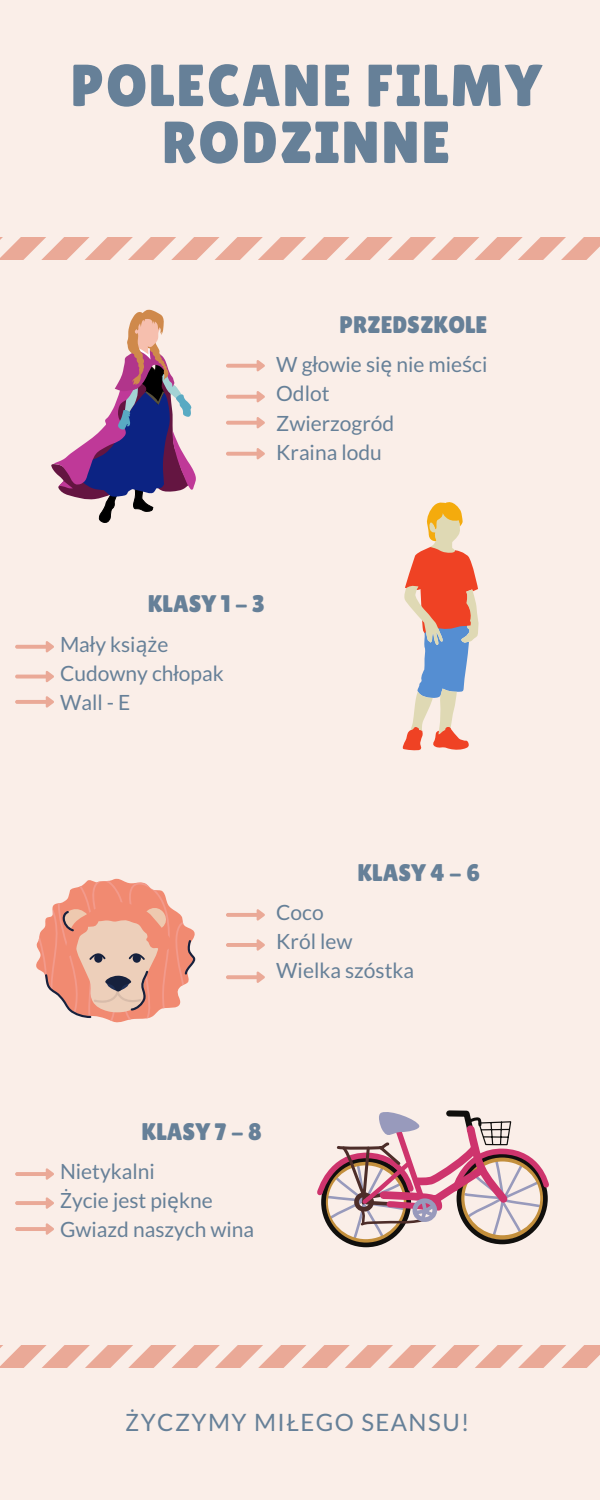
<style>
.page{position:relative;width:600px;height:1500px;background:#faeee8}
.page>*{position:absolute;margin:0;border:0;box-sizing:border-box;transform-origin:0 0}
.t1{font:59.2px/56.9px "Lilita One";letter-spacing:.03em;color:#668098;text-align:center}
.t2{font:24px "Lilita One";color:#668098}
.t3{font:23.9px "Lato";letter-spacing:.06em;color:#668098}
.t4{font:21px/29.2px "Lato";color:#668098}
.s1{font-family:"Noto Sans"}
</style>
<div class="page">
<svg style="left:0;top:237px;width:600px;height:23px"></svg>
<svg style="left:0;top:1345px;width:600px;height:23px"></svg>
<svg style="left:226px;top:360px;width:39px;height:11px"></svg>
<svg style="left:226px;top:391px;width:39px;height:11px"></svg>
<svg style="left:226px;top:417px;width:39px;height:11px"></svg>
<svg style="left:226px;top:448px;width:39px;height:11px"></svg>
<svg style="left:51px;top:310px;width:145px;height:213px"></svg>
<svg style="left:15px;top:641px;width:39px;height:11px"></svg>
<svg style="left:15px;top:671px;width:39px;height:11px"></svg>
<svg style="left:15px;top:696px;width:39px;height:12px"></svg>
<svg style="left:226px;top:972px;width:39px;height:11px"></svg>
<svg style="left:226px;top:909px;width:39px;height:12px"></svg>
<svg style="left:226px;top:939px;width:39px;height:12px"></svg>
<svg style="left:15px;top:1223px;width:39px;height:12px"></svg>
<svg style="left:15px;top:1168px;width:39px;height:12px"></svg>
<svg style="left:15px;top:1197px;width:39px;height:12px"></svg>
<svg style="left:403px;top:502px;width:76px;height:248px"></svg>
<svg style="left:36px;top:878px;width:160px;height:145px"></svg>
<svg style="left:317px;top:1110px;width:232px;height:132px"></svg>
<h1 class="t1" style="left:71px;top:57px;width:472px">POLECANE FILMY<br>RODZINNE</h1>
<p class="t2" style="left:339px;top:311px;width:150px">PRZEDSZKOLE</p>
<p class="t4" style="left:276px;top:349px;width:213px">W g<span class="s1">ł</span>owie si<span class="s1">ę</span> nie mie<span class="s1">ś</span>ci<br>Odlot<br>Zwierzogród<br>Kraina lodu</p>
<p class="t2" style="left:148px;top:590px;width:119px">KLASY 1 - 3</p>
<p class="t4" style="left:60px;top:629px;width:165px">Ma<span class="s1">ł</span>y ksi<span class="s1">ąż</span>e<br>Cudowny ch<span class="s1">ł</span>opak<br>Wall - E</p>
<p class="t2" style="left:357px;top:858px;width:124px">KLASY 4 - 6</p>
<p class="t4" style="left:276px;top:897px;width:139px">Coco<br>Król lew<br>Wielka szóstka</p>
<p class="t2" style="left:142px;top:1118px;width:122px">KLASY 7 - 8</p>
<p class="t4" style="left:60px;top:1156px;width:196px">Nietykalni<br><span class="s1">Ż</span>ycie jest pi<span class="s1">ę</span>kne<br>Gwiazd naszych wina</p>
<p class="t3" style="left:126px;top:1407px;width:345px"><span class="s1">Ż</span>YCZYMY MI<span class="s1">Ł</span>EGO SEANSU!</p>
</div>
